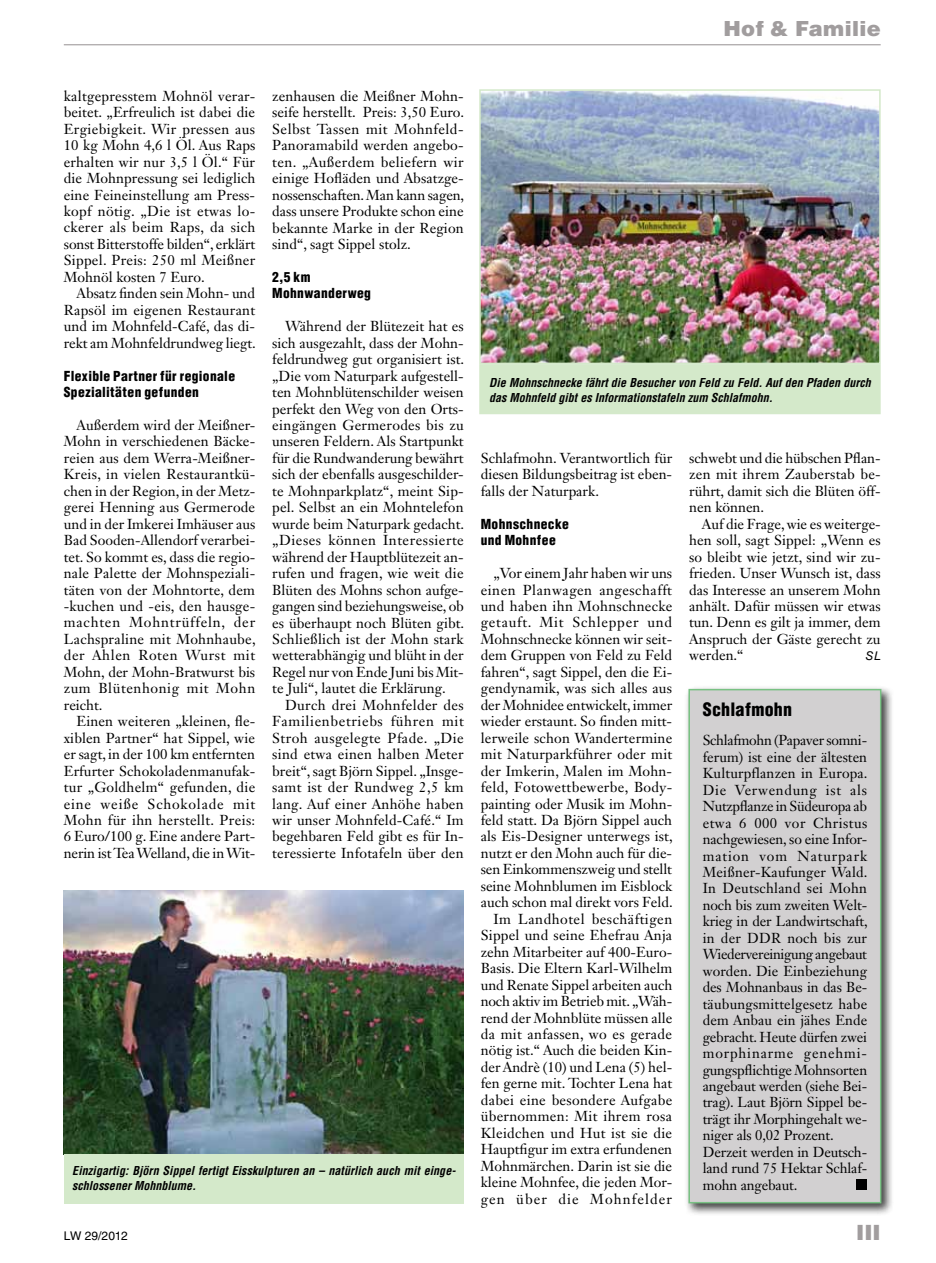
<style>
.page{position:relative;width:936px;height:1263px;background:#fff}
.page>*{position:absolute;margin:0;border:0;box-sizing:border-box;transform-origin:0 0}
.t1{font:900 21px "Helvetica LT Std";letter-spacing:.015em;color:#a19d9e}
.t2{font:900 condensed 18px "Helvetica LT Std";letter-spacing:.015em;color:#000}
.t3{font:14.25px/16.5px "Janson Text LT Std";color:#000;text-align:justify}
.t4{font:900 condensed 13.5px/16.5px "Helvetica LT Std";letter-spacing:.025em;color:#000}
.t5{font:italic 700 condensed 12px/15px "Helvetica LT Std";color:#000}
.t6{font:12px "Helvetica LT Std";letter-spacing:-.02em;color:#000}
.t7{font:italic 12px "Helvetica LT Std";color:#000}
</style>
<div class="page">
<div style="left:480px;top:365px;width:399px;height:48px;background:#d4e9ca"></div>
<div style="left:479px;top:364px;width:401px;height:50px;border:2px solid #d4e9ca"></div>
<div style="left:684px;top:685px;width:209px;height:531px;background:#000;opacity:.75"></div>
<div style="left:689px;top:690px;width:191px;height:513px;background:#d2d0d1"></div>
<div style="left:856px;top:1179px;width:11px;height:10px;background:#000"></div>
<div style="left:688px;top:689px;width:193px;height:514px;border:2px solid #78c183"></div>
<img style="left:482px;top:92px;width:395px;height:269px">
<div style="left:479px;top:89px;width:401px;height:275px;border:2px solid #d4e9ca"></div>
<img style="left:64px;top:891px;width:399px;height:263px">
<div style="left:64px;top:1154px;width:399px;height:49px;background:#d4e9ca"></div>
<hr style="left:64px;top:44px;width:816px;height:1px;background:#a19d9e">
<h1 class="t1" style="left:723px;top:15px;width:159px">Hof &amp; Familie</h1>
<p class="t3" style="left:64px;top:87px;width:193px">kaltgepresstem Mohnöl verar&shy;beitet. „Erfreulich ist dabei die Ergiebigkeit. Wir pressen aus 10 kg Mohn 4,6 l Öl. Aus Raps erhalten wir nur 3,5 l Öl.“ Für die Mohnpressung sei lediglich eine Feineinstellung am Press&shy;kopf nötig. „Die ist etwas lo&shy;ckerer als beim Raps, da sich sonst Bitterstoffe bilden“, erklärt Sippel. Preis: 250 ml Meißner Mohnöl kosten 7 Euro.</p>
<p class="t3" style="left:64px;top:285px;width:193px;text-indent:13px">Absatz finden sein Mohn- und Rapsöl im eigenen Restaurant und im Mohnfeld-Café, das di&shy;rekt am Mohnfeldrundweg liegt.</p>
<p class="t4" style="left:64px;top:367px;width:173px">Flexible Partner für regionale<br>Spezialitäten gefunden</p>
<p class="t3" style="left:64px;top:417px;width:193px;text-indent:13px">Außerdem wird der Meißner-Mohn in verschiedenen Bäcke&shy;reien aus dem Werra-Meißner-Kreis, in vielen Restaurantkü&shy;chen in der Region, in der Metz&shy;gerei Henning aus Germerode und in der Imkerei Imhäuser aus Bad Sooden-Allendorf verarbei&shy;tet. So kommt es, dass die regio&shy;nale Palette der Mohnspeziali&shy;täten von der Mohntorte, dem -kuchen und -eis, den hausge&shy;machten Mohntrüffeln, der Lachspraline mit Mohnhaube, der Ahlen Roten Wurst mit Mohn, der Mohn-Bratwurst bis zum Blütenhonig mit Mohn reicht.</p>
<p class="t3" style="left:64px;top:713px;width:193px;text-indent:13px">Einen weiteren „kleinen, fle&shy;xiblen Partner“ hat Sippel, wie er sagt, in der 100 km entfernten Erfurter Schokoladenmanufak&shy;tur „Goldhelm“ gefunden, die eine weiße Schokolade mit Mohn für ihn herstellt. Preis:<br>6 Euro/100 g. Eine andere Part&shy;nerin ist Tea Welland, die in Wit-</p>
<p class="t3" style="left:272px;top:88px;width:193px;text-align:left">zenhausen die Meißner Mohn&shy;seife herstellt. Preis: 3,50 Euro.<br>Selbst Tassen mit Mohnfeld-<br>Panoramabild werden angebo&shy;ten. „Außerdem beliefern wir einige Hofläden und Absatzge&shy;nossenschaften. Man kann sagen, dass unsere Produkte schon eine bekannte Marke in der Region sind“, sagt Sippel stolz.</p>
<p class="t4" style="left:272px;top:268px;width:100px">2,5 km<br>Mohnwanderweg</p>
<p class="t3" style="left:272px;top:318px;width:193px;text-align:left;text-indent:13px">Während der Blütezeit hat es sich ausgezahlt, dass der Mohn&shy;feldrundweg gut organisiert ist. „Die vom Naturpark aufgestell&shy;ten Mohnblütenschilder weisen perfekt den Weg von den Orts&shy;eingängen Germerodes bis zu unseren Feldern. Als Startpunkt für die Rundwanderung bewährt sich der ebenfalls ausgeschilder&shy;te Mohnparkplatz“, meint Sip&shy;pel. Selbst an ein Mohntelefon wurde beim Naturpark gedacht. „Dieses können Interessierte während der Hauptblütezeit an&shy;rufen und fragen, wie weit die<br>Blüten des Mohns schon aufge&shy;gangen sind beziehungsweise, ob es überhaupt noch Blüten gibt.<br>Schließlich ist der Mohn stark wetterabhängig und blüht in der<br>Regel nur von Ende Juni bis Mit&shy;te Juli“, lautet die Erklärung.</p>
<p class="t3" style="left:272px;top:696px;width:193px;text-indent:13px">Durch drei Mohnfelder des Familienbetriebs führen mit Stroh ausgelegte Pfade. „Die sind etwa einen halben Meter breit“, sagt Björn Sippel. „Insge&shy;samt ist der Rundweg 2,5 km lang. Auf einer Anhöhe haben wir unser Mohnfeld-Café.“ Im begehbaren Feld gibt es für In&shy;teressierte Infotafeln über den</p>
<p class="t5" style="left:72px;top:1164px;width:385px">Einzigartig: Björn Sippel fertigt Eisskulpturen an – natürlich auch mit einge&shy;schlossener Mohnblume.</p>
<p class="t5" style="left:489px;top:375px;width:383px">Die Mohnschnecke fährt die Besucher von Feld zu Feld. Auf den Pfaden durch das Mohnfeld gibt es Informationstafeln zum Schlafmohn.</p>
<p class="t3" style="left:480px;top:450px;width:193px">Schlafmohn. Verantwortlich für diesen Bildungsbeitrag ist eben&shy;falls der Naturpark.</p>
<p class="t4" style="left:480px;top:515px;width:90px">Mohnschnecke und Mohnfee</p>
<p class="t3" style="left:480px;top:565px;width:193px;text-align:right">„Vor einem Jahr haben wir uns einen Planwagen angeschafft und haben ihn Mohnschnecke getauft. Mit Schlepper und<br>Mohnschnecke können wir seit&shy;dem Gruppen von Feld zu Feld fahren“, sagt Sippel, den die Ei&shy;gendynamik, was sich alles aus der Mohnidee entwickelt, immer wieder erstaunt. So finden mitt&shy;lerweile schon Wandertermine mit Naturparkführer oder mit der Imkerin, Malen im Mohn&shy;feld, Fotowettbewerbe, Body&shy;painting oder Musik im Mohn&shy;feld statt. Da Björn Sippel auch als Eis-Designer unterwegs ist, nutzt er den Mohn auch für die&shy;sen Einkommenszweig und stellt seine Mohnblumen im Eisblock auch schon mal direkt vors Feld.<br>Im Landhotel beschäftigen<br>Sippel und seine Ehefrau Anja zehn Mitarbeiter auf 400-Euro-<br>Basis. Die Eltern Karl-Wilhelm und Renate Sippel arbeiten auch noch aktiv im Betrieb mit. „Wäh&shy;rend der Mohnblüte müssen alle da mit anfassen, wo es gerade nötig ist.“ Auch die beiden Kin&shy;der Andrè (10) und Lena (5) hel&shy;fen gerne mit. Tochter Lena hat dabei eine besondere Aufgabe übernommen: Mit ihrem rosa<br>Kleidchen und Hut ist sie die<br>Hauptfigur im extra erfundenen<br>Mohnmärchen. Darin ist sie die kleine Mohnfee, die jeden Mor&shy;gen über die Mohnfelder</p>
<p class="t3" style="left:689px;top:450px;width:193px">schwebt und die hübschen Pflan&shy;zen mit ihrem Zauberstab be&shy;rührt, damit sich die Blüten öff&shy;nen können.</p>
<p class="t3" style="left:689px;top:515px;width:193px;text-indent:13px">Auf die Frage, wie es weiterge&shy;hen soll, sagt Sippel: „Wenn es so bleibt wie jetzt, sind wir zu&shy;frieden. Unser Wunsch ist, dass das Interesse an unserem Mohn anhält. Dafür müssen wir etwas tun. Denn es gilt ja immer, dem Anspruch der Gäste gerecht zu werden.“</p>
<p class="t7" style="left:865px;top:649px;width:17px">SL</p>
<p class="t2" style="left:702px;top:698px;width:91px">Schlafmohn</p>
<p class="t3" style="left:702px;top:732px;width:166px;text-align:left">Schlafmohn (Papaver somni&shy;ferum) ist eine der ältesten<br>Kulturpflanzen in Europa.<br>Die Verwendung ist als<br>Nutzpflanze in Südeuropa ab etwa 6 000 vor Christus nachgewiesen, so eine Infor&shy;mation vom Naturpark<br>Meißner-Kaufunger Wald.<br>In Deutschland sei Mohn noch bis zum zweiten Welt&shy;krieg in der Landwirtschaft, in der DDR noch bis zur<br>Wiedervereinigung angebaut worden. Die Einbeziehung des Mohnanbaus in das Be&shy;täubungsmittelgesetz habe dem Anbau ein jähes Ende gebracht. Heute dürfen zwei morphinarme genehmi&shy;gungspflichtige Mohnsorten angebaut werden (siehe Bei&shy;trag). Laut Björn Sippel be&shy;trägt ihr Morphingehalt we&shy;niger als 0,02 Prozent.<br>Derzeit werden in Deutsch&shy;land rund 75 Hektar Schlaf&shy;mohn angebaut.</p>
<p class="t6" style="left:64px;top:1228px;width:65px">LW 29/2012</p>
<h1 class="t1" style="left:856px;top:1218px;width:26px">III</h1>
</div>
